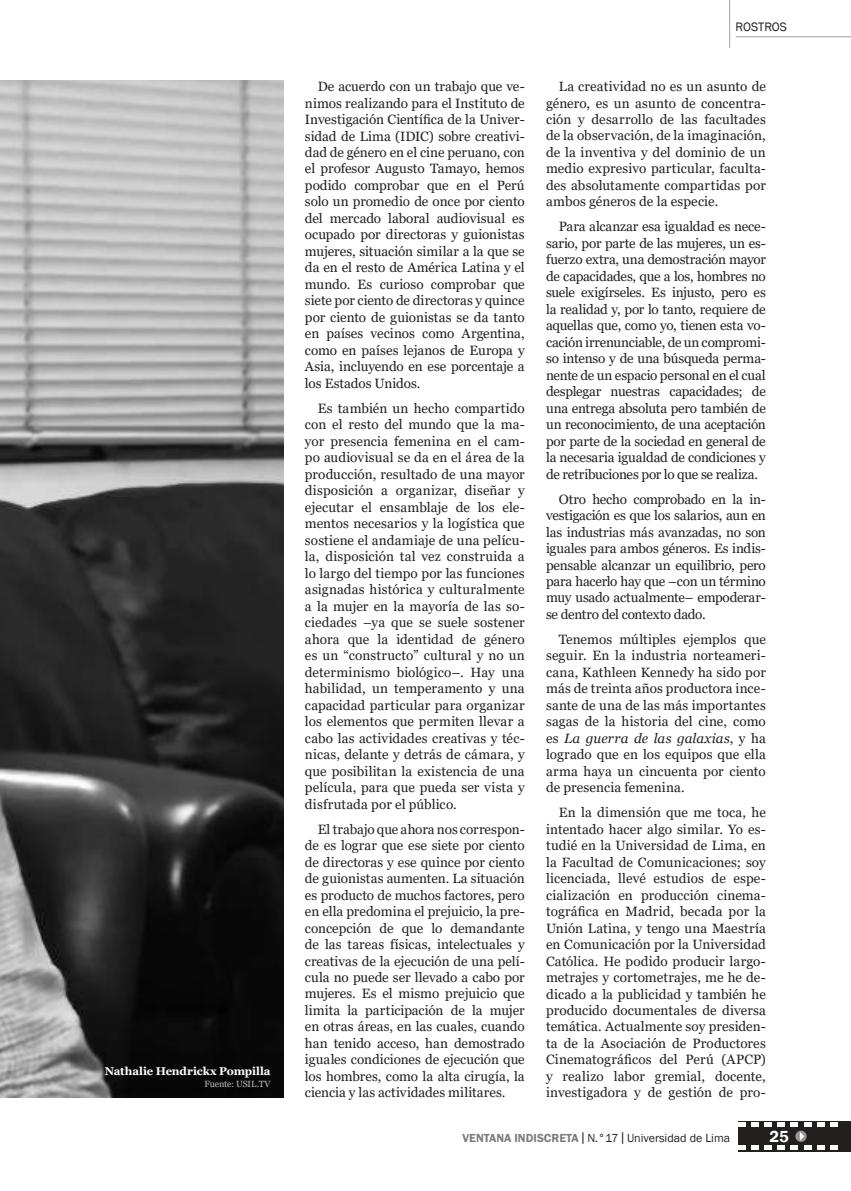
<style>
.page{position:relative;width:851px;height:1191px;background:#fff}
.page>*{position:absolute;margin:0;border:0;box-sizing:border-box;transform-origin:0 0}
.t1{font:600 16.5px "Franklin Gothic";color:#fff}
.t2{font:13.5px/16.5px "Georgia";color:#241f1f;text-align:justify}
.t3{font:12.6px "Franklin Gothic";letter-spacing:-.005em;color:#241f1f}
.t4{font:12px "Franklin Gothic";color:#241f1f}
.t5{font:700 11.25px "Georgia";letter-spacing:-.01em;color:#fff}
.t6{font:9px "Georgia";letter-spacing:-.015em;color:#c0bfc1}
.s1{font-style:italic}
.s2{font-weight:600;color:#7d7c7e}
.s3{font-size:9.6px}
</style>
<div class="page">
<hr style="left:735px;top:36px;width:115px;height:1px;background:#aaaaac">
<hr style="left:729px;top:0;width:1px;height:48px;background:#aaaaac">
<div style="left:738px;top:1120px;width:112px;height:31px;background:#241f1f"></div>
<svg style="left:738px;top:1122px;width:7px;height:5px"></svg>
<svg style="left:751px;top:1122px;width:7px;height:5px"></svg>
<svg style="left:764px;top:1122px;width:7px;height:5px"></svg>
<svg style="left:777px;top:1122px;width:7px;height:5px"></svg>
<svg style="left:817px;top:1122px;width:7px;height:5px"></svg>
<svg style="left:830px;top:1122px;width:7px;height:5px"></svg>
<svg style="left:738px;top:1145px;width:7px;height:5px"></svg>
<svg style="left:751px;top:1145px;width:7px;height:5px"></svg>
<svg style="left:764px;top:1145px;width:7px;height:5px"></svg>
<svg style="left:777px;top:1145px;width:7px;height:5px"></svg>
<svg style="left:790px;top:1122px;width:21px;height:28px"></svg>
<svg style="left:817px;top:1145px;width:7px;height:5px"></svg>
<svg style="left:830px;top:1145px;width:7px;height:5px"></svg>
<img style="left:0;top:81px;width:283px;height:1016px">
<p class="t5" style="left:105px;top:1063px;width:167px">Nathalie Hendrickx Pompilla</p>
<p class="t6" style="left:204px;top:1078px;width:68px">Fuente: USIL.TV</p>
<p class="t2" style="left:305px;top:78px;width:221px;text-indent:13px">De acuerdo con un trabajo que ve&shy;nimos realizando para el Instituto de Investigación Científica de la Univer&shy;sidad de Lima (IDIC) sobre creativi&shy;dad de género en el cine peruano, con el profesor Augusto Tamayo, hemos podido comprobar que en el Perú solo un promedio de once por ciento del mercado laboral audiovisual es ocupado por directoras y guionistas mujeres, situación similar a la que se da en el resto de América Latina y el mundo. Es curioso comprobar que siete por ciento de directoras y quince por ciento de guionistas se da tanto en países vecinos como Argentina, como en países lejanos de Europa y Asia, incluyendo en ese porcentaje a los Estados Unidos.</p>
<p class="t2" style="left:305px;top:400px;width:221px;text-indent:13px">Es también un hecho compartido con el resto del mundo que la ma&shy;yor presencia femenina en el cam&shy;po audiovisual se da en el área de la producción, resultado de una mayor disposición a organizar, diseñar y ejecutar el ensamblaje de los ele&shy;mentos necesarios y la logística que sostiene el andamiaje de una pelícu&shy;la, disposición tal vez construida a lo largo del tiempo por las funciones asignadas histórica y culturalmente a la mujer en la mayoría de las so&shy;ciedades –ya que se suele sostener ahora que la identidad de género es un “constructo” cultural y no un determinismo biológico–. Hay una habilidad, un temperamento y una capacidad particular para organizar los elementos que permiten llevar a cabo las actividades creativas y téc&shy;nicas, delante y detrás de cámara, y que posibilitan la existencia de una película, para que pueda ser vista y disfrutada por el público.</p>
<p class="t2" style="left:305px;top:821px;width:221px;text-indent:13px">El trabajo que ahora nos correspon&shy;de es lograr que ese siete por ciento de directoras y ese quince por ciento de guionistas aumenten. La situación es producto de muchos factores, pero en ella predomina el prejuicio, la pre&shy;concepción de que lo demandante de las tareas físicas, intelectuales y creativas de la ejecución de una pelí&shy;cula no puede ser llevado a cabo por mujeres. Es el mismo prejuicio que limita la participación de la mujer en otras áreas, en las cuales, cuando han tenido acceso, han demostrado iguales condiciones de ejecución que los hombres, como la alta cirugía, la ciencia y las actividades militares.</p>
<p class="t3" style="left:735px;top:19px;width:53px">ROSTROS</p>
<p class="t2" style="left:546px;top:78px;width:221px;text-indent:13px">La creatividad no es un asunto de género, es un asunto de concentra&shy;ción y desarrollo de las facultades de la observación, de la imaginación, de la inventiva y del dominio de un medio expresivo particular, faculta&shy;des absolutamente compartidas por ambos géneros de la especie.</p>
<p class="t2" style="left:546px;top:219px;width:221px;text-indent:13px">Para alcanzar esa igualdad es nece&shy;sario, por parte de las mujeres, un es&shy;fuerzo extra, una demostración mayor de capacidades, que a los, hombres no suele exigírseles. Es injusto, pero es la realidad y, por lo tanto, requiere de aquellas que, como yo, tienen esta vo&shy;cación irrenunciable, de un compromi&shy;so intenso y de una búsqueda perma&shy;nente de un espacio personal en el cual desplegar nuestras capacidades; de una entrega absoluta pero también de un reconocimiento, de una aceptación por parte de la sociedad en general de la necesaria igualdad de condiciones y de retribuciones por lo que se realiza.</p>
<p class="t2" style="left:546px;top:491px;width:221px;text-indent:13px">Otro hecho comprobado en la in&shy;vestigación es que los salarios, aun en las industrias más avanzadas, no son iguales para ambos géneros. Es indis&shy;pensable alcanzar un equilibrio, pero para hacerlo hay que –con un término muy usado actualmente– empoderar&shy;se dentro del contexto dado.</p>
<p class="t2" style="left:546px;top:631px;width:221px;text-indent:13px">Tenemos múltiples ejemplos que seguir. En la industria norteameri&shy;cana, Kathleen Kennedy ha sido por más de treinta años productora ince&shy;sante de una de las más importantes sagas de la historia del cine, como es <span class="s1">La guerra de las galaxias</span>, y ha logrado que en los equipos que ella arma haya un cincuenta por ciento de presencia femenina.</p>
<p class="t2" style="left:546px;top:804px;width:221px;text-indent:13px">En la dimensión que me toca, he intentado hacer algo similar. Yo es&shy;tudié en la Universidad de Lima, en la Facultad de Comunicaciones; soy licenciada, llevé estudios de espe&shy;cialización en producción cinema&shy;tográfica en Madrid, becada por la Unión Latina, y tengo una Maestría en Comunicación por la Universidad Católica. He podido producir largo&shy;metrajes y cortometrajes, me he de&shy;dicado a la publicidad y también he producido documentales de diversa temática. Actualmente soy presiden&shy;ta de la Asociación de Productores Cinematográficos del Perú (APCP) y realizo labor gremial, docente, investigadora y de gestión de pro-</p>
<p class="t4" style="left:462px;top:1130px;width:269px"><span class="s2">VENTANA INDISCRETA</span><span class="s3">│</span>N.°17<span class="s3">│</span>Universidad de Lima</p>
<p class="t1" style="left:769px;top:1126px;width:21px">25</p>
</div>
